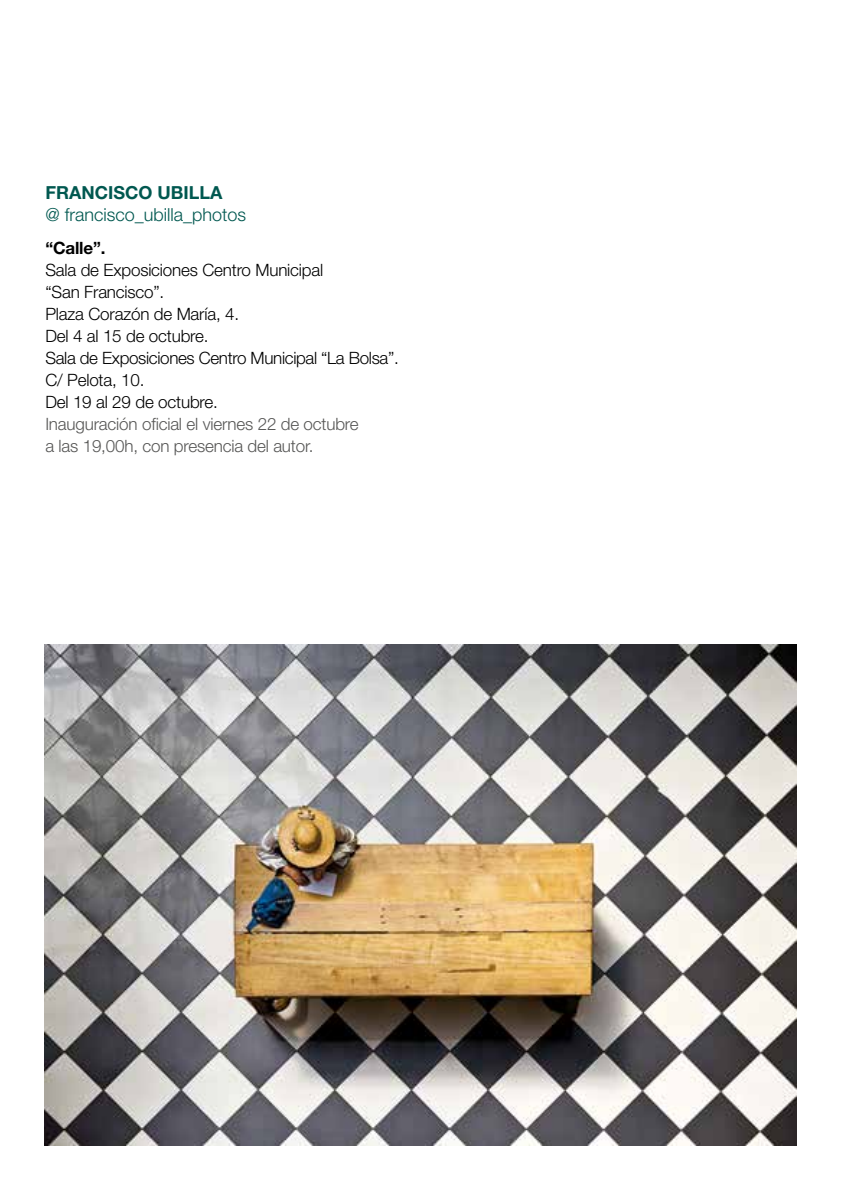
<style>
.page{position:relative;width:842px;height:1191px;background:#fff}
.page>*{position:absolute;margin:0;border:0;box-sizing:border-box;transform-origin:0 0}
.t1{font:300 18px "Helvetica Neue LT Std";color:#005850}
.t2{font:700 18px "Helvetica Neue LT Std";color:#005850}
.t3{font:300 17px/22px "Helvetica Neue LT Std";letter-spacing:-.01em;color:#000}
.t4{font:300 17px/22px "Helvetica Neue LT Std";letter-spacing:-.01em;color:#575756}
.t5{font:700 17px "Helvetica Neue LT Std";letter-spacing:-.01em;color:#000}
</style>
<div class="page">
<img style="left:45px;top:644px;width:751px;height:501px">
<p class="t2" style="left:45px;top:181px;width:179px">FRANCISCO UBILLA</p>
<p class="t1" style="left:45px;top:203px;width:202px">@ francisco_ubilla_photos</p>
<p class="t5" style="left:45px;top:238px;width:62px">“Calle”.</p>
<p class="t3" style="left:45px;top:259px;width:355px">Sala de Exposiciones Centro Municipal<br>“San Francisco”.<br>Plaza Corazón de María, 4.<br>Del 4 al 15 de octubre.<br>Sala de Exposiciones Centro Municipal “La Bolsa”.<br>C/ Pelota, 10.<br>Del 19 al 29 de octubre.</p>
<p class="t4" style="left:45px;top:413px;width:315px">Inauguración oficial el viernes 22 de octubre a las 19,00h, con presencia del autor.</p>
</div>
